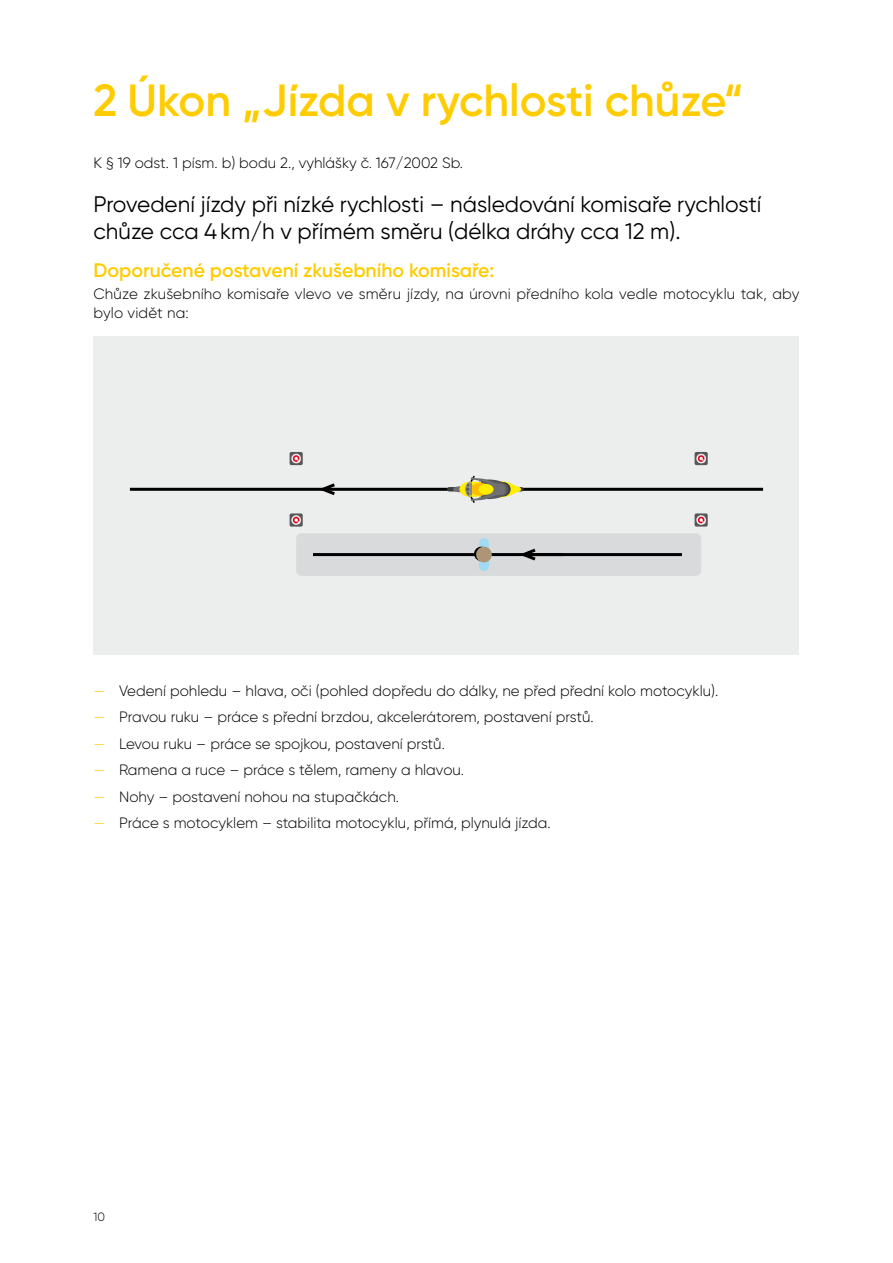
<style>
.page{position:relative;width:893px;height:1263px;background:#fff}
.page>*{position:absolute;margin:0;border:0;box-sizing:border-box;transform-origin:0 0}
.t1{font:600 45px "Gilroy";color:#fecc00}
.t2{font:22.5px/27px "Gilroy";color:#000}
.t3{font:600 19.5px "Gilroy";color:#fecc00}
.t4{font:300 15px/18.8px "Gilroy";color:#000}
.t5{font:300 12px "Gilroy";color:#000}
.s1{color:#fecc00}
</style>
<div class="page">
<div style="left:94px;top:336px;width:705px;height:319px;background:#eceded"></div>
<div style="left:296px;top:533px;width:405px;height:43px;background:#d9dadb;border-radius:5px"></div>
<hr style="left:130px;top:488px;width:633px;height:3px;background:#000">
<svg style="left:315px;top:483px;width:23px;height:13px"></svg>
<div style="left:695px;top:513px;width:13px;height:14px;background:#58585a;border-radius:2px"></div>
<svg style="left:696px;top:515px;width:10px;height:10px"></svg>
<svg style="left:698px;top:517px;width:7px;height:7px"></svg>
<hr style="left:447px;top:487px;width:27px;height:4px;background:#3d3d3f;border-radius:2px">
<svg style="left:453px;top:476px;width:68px;height:27px"></svg>
<svg style="left:695px;top:452px;width:13px;height:13px"></svg>
<svg style="left:696px;top:454px;width:10px;height:9px"></svg>
<svg style="left:699px;top:457px;width:6px;height:6px"></svg>
<div style="left:290px;top:513px;width:13px;height:14px;background:#58585a;border-radius:2px"></div>
<svg style="left:291px;top:515px;width:10px;height:10px"></svg>
<svg style="left:293px;top:517px;width:7px;height:7px"></svg>
<svg style="left:290px;top:452px;width:13px;height:13px"></svg>
<svg style="left:291px;top:454px;width:10px;height:9px"></svg>
<svg style="left:294px;top:457px;width:6px;height:6px"></svg>
<hr style="left:313px;top:553px;width:369px;height:3px;background:#000">
<svg style="left:515px;top:548px;width:51px;height:13px"></svg>
<div style="left:479px;top:538px;width:10px;height:33px;background:#a2daf4;border-radius:5px"></div>
<svg style="left:473px;top:546px;width:20px;height:17px"></svg>
<h1 class="t1" style="left:94px;top:72px;width:651px">2 Úkon „Jízda v rychlosti chůze“</h1>
<p class="t4" style="left:94px;top:154px;width:371px">K § 19 odst. 1 písm. b) bodu 2., vyhlášky č. 167/2002 Sb.</p>
<h2 class="t2" style="left:94px;top:191px;width:669px">Provedení jízdy při nízké rychlosti – následování komisaře rychlostí chůze cca 4km/h v přímém směru (délka dráhy cca 12 m).</h2>
<h3 class="t3" style="left:94px;top:258px;width:402px">Doporučené postavení zkušebního komisaře:</h3>
<p class="t4" style="left:94px;top:285px;width:707px">Chůze zkušebního komisaře vlevo ve směru jízdy, na úrovni předního kola vedle motocyklu tak, aby bylo vidět na:</p>
<p class="t4" style="left:94px;top:681px;width:626px"><span class="s1">—</span> Vedení pohledu – hlava, oči (pohled dopředu do dálky, ne před přední kolo motocyklu).</p>
<p class="t4" style="left:94px;top:707px;width:502px"><span class="s1">—</span> Pravou ruku – práce s přední brzdou, akcelerátorem, postavení prstů.</p>
<p class="t4" style="left:94px;top:734px;width:353px"><span class="s1">—</span> Levou ruku – práce se spojkou, postavení prstů.</p>
<p class="t4" style="left:94px;top:761px;width:372px"><span class="s1">—</span> Ramena a ruce – práce s tělem, rameny a hlavou.</p>
<p class="t4" style="left:94px;top:787px;width:307px"><span class="s1">—</span> Nohy – postavení nohou na stupačkách.</p>
<p class="t4" style="left:94px;top:814px;width:459px"><span class="s1">—</span> Práce s motocyklem – stabilita motocyklu, přímá, plynulá jízda.</p>
<p class="t5" style="left:94px;top:1209px;width:13px">10</p>
</div>
